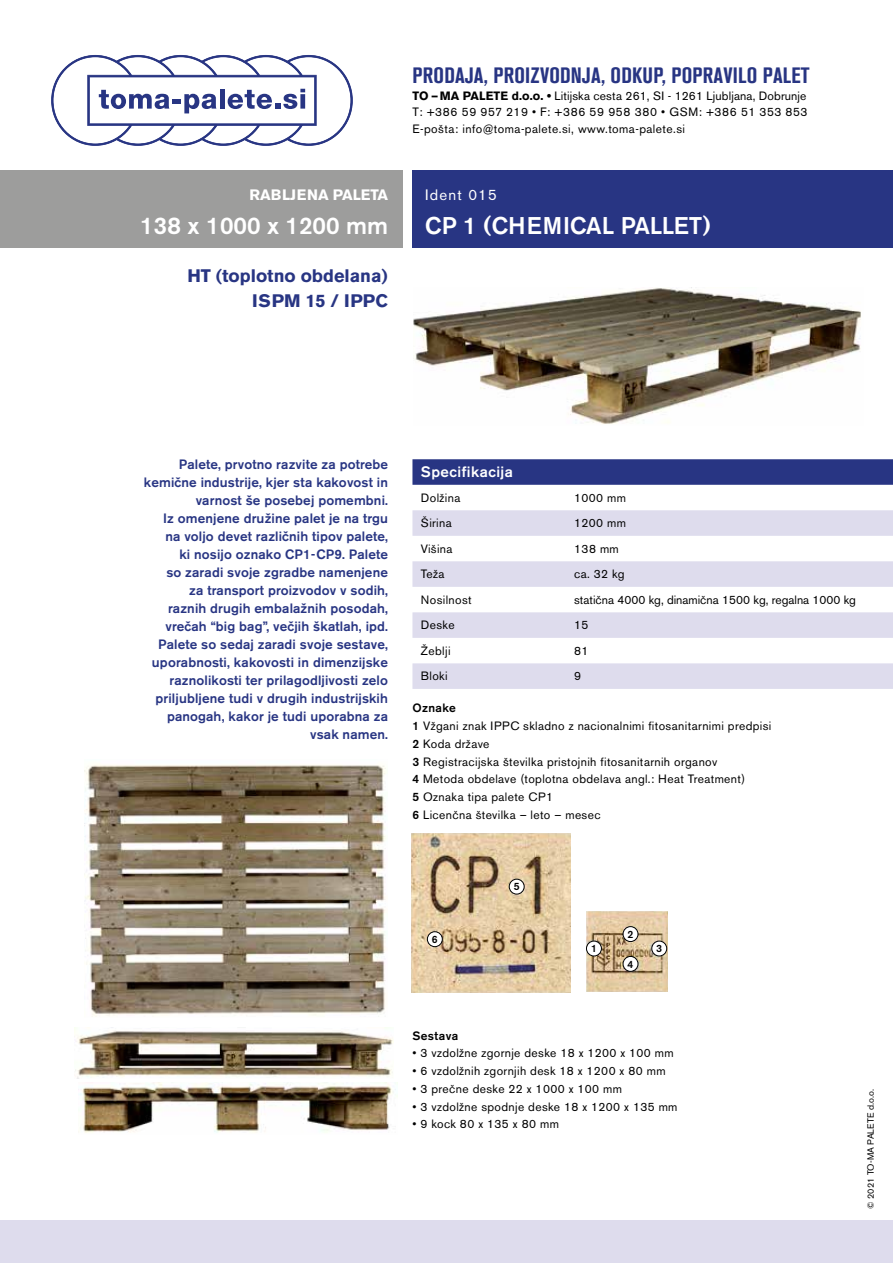
<style>
.page{position:relative;width:893px;height:1263px;background:#fff}
.page>*{position:absolute;margin:0;border:0;box-sizing:border-box;transform-origin:0 0}
.t1{font:500 24px "Akzidenz Grotesk OT";color:#fff}
.t2{font:700 22.05px "Akzi Grotesk Cond OT";letter-spacing:.01em;color:#283583}
.t3{font:700 18px/25.5px "Akzidenz Grotesk OT";color:#283583;text-align:right}
.t4{font:700 15px "Akzidenz Grotesk OT";color:#fff}
.t5{font:500 15px "Akzidenz Grotesk OT";letter-spacing:.03em;color:#fff}
.t6{font:15px "Akzidenz Grotesk OT";letter-spacing:.08em;color:#fff}
.t7{font:500 13.5px/18px "Akzidenz Grotesk OT";letter-spacing:.01em;color:#283583;text-align:right}
.t8{font:12px/17.7px "Akzidenz Grotesk OT";letter-spacing:.03em;color:#000;text-align:justify}
.t9{font:12px "Akzidenz Grotesk OT";color:#000}
.t10{font:500 12px "Akzidenz Grotesk OT";letter-spacing:.03em;color:#000}
.t11{font:500 10.5px "Akzidenz Grotesk OT";color:#000}
.t12{font:9px "Akzidenz Grotesk OT";letter-spacing:.01em;color:#000}
.s1{font-weight:700}
.s2{font-weight:500}
</style>
<div class="page">
<div style="left:0;top:1220px;width:893px;height:43px;background:#dedced"></div>
<svg style="left:51px;top:55px;width:302px;height:91px"></svg>
<div style="left:0;top:170px;width:402px;height:78px;background:#9d9d9c"></div>
<div style="left:412px;top:170px;width:481px;height:78px;background:#283583"></div>
<svg style="left:412px;top:459px;width:481px;height:26px;background:#2c3885"></svg>
<svg style="left:412px;top:510px;width:481px;height:179px;fill:#dedced"></svg>
<img style="left:413px;top:287px;width:448px;height:137px">
<img style="left:85px;top:764px;width:301px;height:253px">
<img style="left:75px;top:1028px;width:319px;height:51px">
<img style="left:78px;top:1082px;width:318px;height:51px">
<img style="left:411px;top:833px;width:159px;height:159px">
<div style="left:427px;top:932px;width:15px;height:15px;background:#fff;border-radius:50%"></div>
<div style="left:427px;top:931px;width:16px;height:16px;border:1px solid #000;border-radius:50%"></div>
<div style="left:509px;top:879px;width:15px;height:15px;background:#fff;border-radius:50%"></div>
<div style="left:509px;top:879px;width:16px;height:15px;border:1px solid #000;border-radius:50%"></div>
<img style="left:587px;top:911px;width:81px;height:80px">
<div style="left:623px;top:926px;width:15px;height:15px;background:#fff;border-radius:50%"></div>
<div style="left:623px;top:926px;width:15px;height:16px;border:1px solid #000;border-radius:50%"></div>
<div style="left:623px;top:956px;width:15px;height:15px;background:#fff;border-radius:50%"></div>
<div style="left:623px;top:956px;width:15px;height:16px;border:1px solid #000;border-radius:50%"></div>
<div style="left:586px;top:941px;width:15px;height:15px;background:#fff;border-radius:50%"></div>
<div style="left:586px;top:941px;width:16px;height:15px;border:1px solid #000;border-radius:50%"></div>
<div style="left:652px;top:941px;width:15px;height:15px;background:#fff;border-radius:50%"></div>
<div style="left:651px;top:941px;width:16px;height:15px;border:1px solid #000;border-radius:50%"></div>
<p class="t4" style="left:250px;top:186px;width:140px">RABLJENA PALETA</p>
<h1 class="t1" style="left:140px;top:211px;width:249px">138 x 1000 x 1200 mm</h1>
<h3 class="t3" style="left:187px;top:263px;width:202px">HT (toplotno obdelana)<br>ISPM 15 / IPPC</h3>
<h2 class="t2" style="left:412px;top:63px;width:399px">PRODAJA, PROIZVODNJA, ODKUP, POPRAVILO PALET</h2>
<p class="t8" style="left:412px;top:88px;width:397px;line-height:16.5px"><span class="s1">TO —MA PALETE d.o.o. •</span> Litijska cesta 261, SI - 1261 Ljubljana, Dobrunje T: +386 59 957 219 • F: +386 59 958 380 • GSM: +386 51 353 853<br>E-pošta: info@toma-palete.si, www.toma-palete.si</p>
<p class="t6" style="left:425px;top:186px;width:73px">Ident 015</p>
<h1 class="t1" style="left:425px;top:211px;width:287px">CP 1 (CHEMICAL PALLET)</h1>
<p class="t7" style="left:144px;top:455px;width:246px">Palete, prvotno razvite za potrebe kemične industrije, kjer sta kakovost in varnost še posebej pomembni.<br>Iz omenjene družine palet je na trgu<br>na voljo devet različnih tipov palete,<br>ki nosijo oznako CP1-CP9. Palete<br>so zaradi svoje zgradbe namenjene<br>za transport proizvodov v sodih,<br>raznih drugih embalažnih posodah, vrečah “big bag”, večjih škatlah, ipd.<br>Palete so sedaj zaradi svoje sestave, uporabnosti, kakovosti in dimenzijske raznolikosti ter prilagodljivosti zelo priljubljene tudi v drugih industrijskih panogah, kakor je tudi uporabna za vsak namen.</p>
<p class="t5" style="left:421px;top:463px;width:93px">Specifikacija</p>
<p class="t8" style="left:421px;top:489px;width:41px">Dolžina</p>
<p class="t8" style="left:574px;top:489px;width:53px">1000 mm</p>
<p class="t8" style="left:421px;top:514px;width:32px">Širina</p>
<p class="t8" style="left:574px;top:514px;width:53px">1200 mm</p>
<p class="t8" style="left:421px;top:540px;width:33px">Višina</p>
<p class="t8" style="left:574px;top:540px;width:46px">138 mm</p>
<p class="t8" style="left:421px;top:565px;width:25px">Teža</p>
<p class="t8" style="left:574px;top:565px;width:52px">ca. 32 kg</p>
<p class="t8" style="left:421px;top:591px;width:52px">Nosilnost</p>
<p class="t9" style="left:574px;top:592px;width:283px">statična 4000 kg, dinamična 1500 kg, regalna 1000 kg</p>
<p class="t8" style="left:421px;top:616px;width:35px">Deske</p>
<p class="t8" style="left:574px;top:616px;width:16px">15</p>
<p class="t8" style="left:421px;top:642px;width:31px">Žeblji</p>
<p class="t8" style="left:574px;top:642px;width:16px">81</p>
<p class="t8" style="left:421px;top:667px;width:28px">Bloki</p>
<p class="t8" style="left:574px;top:667px;width:8px">9</p>
<p class="t8" style="left:412px;top:699px;width:360px;text-align:left"><span class="s2">Oznake<br>1</span> Vžgani znak IPPC skladno z nacionalnimi fitosanitarnimi predpisi <span class="s2">2</span> Koda države<br><span class="s2">3</span> Registracijska številka pristojnih fitosanitarnih organov<br><span class="s2">4</span> Metoda obdelave (toplotna obdelava angl.: Heat Treatment)<br><span class="s2">5</span> Oznaka tipa palete CP1<br><span class="s2">6</span> Licenčna številka – leto – mesec</p>
<p class="t11" style="left:432px;top:933px;width:7px">6</p>
<p class="t11" style="left:514px;top:880px;width:7px">5</p>
<p class="t11" style="left:628px;top:928px;width:7px">2</p>
<p class="t11" style="left:628px;top:957px;width:7px">4</p>
<p class="t11" style="left:591px;top:942px;width:7px">1</p>
<p class="t11" style="left:656px;top:942px;width:7px">3</p>
<p class="t10" style="left:412px;top:1028px;width:47px">Sestava</p>
<p class="t8" style="left:412px;top:1044px;width:263px">• 3 vzdolžne zgornje deske 18 x 1200 x 100 mm</p>
<p class="t8" style="left:412px;top:1062px;width:255px">• 6 vzdolžnih zgornjih desk 18 x 1200 x 80 mm</p>
<p class="t8" style="left:412px;top:1080px;width:211px">• 3 prečne deske 22 x 1000 x 100 mm</p>
<p class="t8" style="left:412px;top:1098px;width:267px">• 3 vzdolžne spodnje deske 18 x 1200 x 135 mm</p>
<p class="t8" style="left:412px;top:1115px;width:148px">• 9 kock 80 x 135 x 80 mm</p>
<p class="t12" style="left:865px;top:1209px;width:122px;rotate:-90deg">© 2021 TO-MA PALETE d.o.o.</p>
</div>
